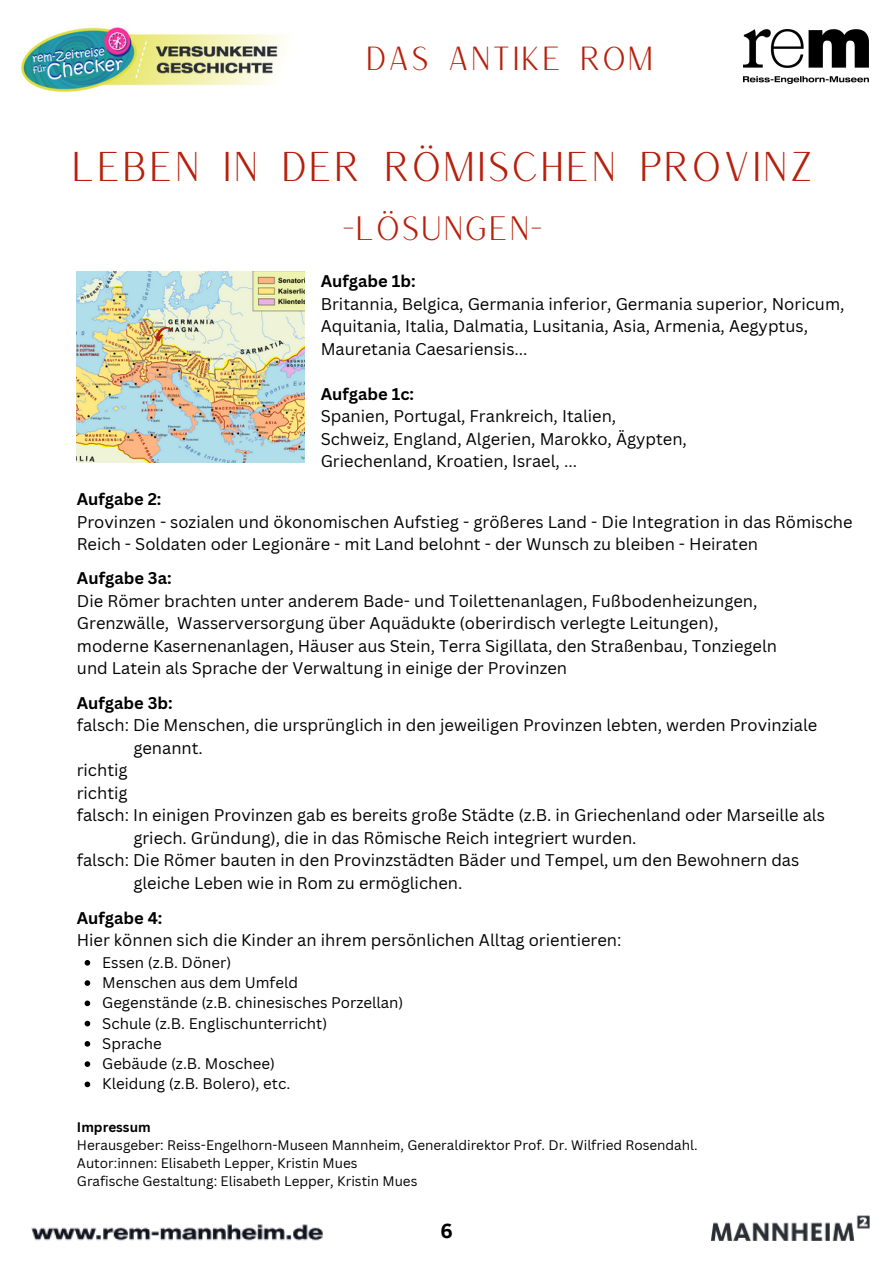
<style>
.page{position:relative;width:894px;height:1264px;background:#fff}
.page>*{position:absolute;margin:0;border:0;box-sizing:border-box;transform-origin:0 0}
.t1{font:40.5px "Versailles";color:#b6200c}
.t2{font:33px "Versailles";color:#b6200c}
.t3{font:32.55px "Versailles";color:#b6200c}
.t4{font:700 21px "Clear Sans";color:#000}
.t5{font:16.5px/22.5px "Canva Sans";color:#000}
.t6{font:700 16.5px "Canva Sans";color:#000}
.t7{font:15px "Canva Sans";color:#000}
.t8{font:13.5px "Canva Sans";color:#000}
.t9{font:700 13.5px "Canva Sans";color:#000}
</style>
<div class="page">
<img style="left:711px;top:1215px;width:159px;height:26px">
<img style="left:31px;top:1224px;width:293px;height:17px">
<img style="left:77px;top:272px;width:227px;height:190px">
<svg style="left:154px;top:327px;width:19px;height:14px"></svg>
<svg style="left:85px;top:960px;width:5px;height:5px"></svg>
<svg style="left:85px;top:980px;width:5px;height:5px"></svg>
<svg style="left:85px;top:1000px;width:5px;height:6px"></svg>
<svg style="left:85px;top:1020px;width:5px;height:6px"></svg>
<svg style="left:85px;top:1041px;width:5px;height:5px"></svg>
<svg style="left:85px;top:1061px;width:5px;height:5px"></svg>
<svg style="left:85px;top:1081px;width:5px;height:6px"></svg>
<img style="left:21px;top:27px;width:264px;height:66px">
<img style="left:743px;top:30px;width:124px;height:54px">
<p class="t3" style="left:365px;top:37px;width:290px">DAS ANTIKE ROM</p>
<p class="t1" style="left:71px;top:141px;width:744px">LEBEN IN DER RÖMISCHEN PROVINZ</p>
<p class="t2" style="left:342px;top:207px;width:202px">-LÖSUNGEN-</p>
<p class="t6" style="left:320px;top:269px;width:96px">Aufgabe 1b:</p>
<p class="t5" style="left:320px;top:292px;width:525px">Britannia, Belgica, Germania inferior, Germania superior, Noricum,<br>Aquitania, Italia, Dalmatia, Lusitania, Asia, Armenia, Aegyptus,<br>Mauretania Caesariensis...</p>
<p class="t6" style="left:320px;top:382px;width:95px">Aufgabe 1c:</p>
<p class="t5" style="left:320px;top:404px;width:297px">Spanien, Portugal, Frankreich, Italien,</p>
<p class="t5" style="left:320px;top:427px;width:367px">Schweiz, England, Algerien, Marokko, Ägypten,</p>
<p class="t5" style="left:320px;top:449px;width:258px">Griechenland, Kroatien, Israel, ...</p>
<p class="t6" style="left:77px;top:487px;width:86px">Aufgabe 2:</p>
<p class="t5" style="left:77px;top:510px;width:777px">Provinzen - sozialen und ökonomischen Aufstieg - größeres Land - Die Integration in das Römische<br>Reich - Soldaten oder Legionäre - mit Land belohnt - der Wunsch zu bleiben - Heiraten</p>
<p class="t6" style="left:77px;top:566px;width:96px">Aufgabe 3a:</p>
<p class="t5" style="left:77px;top:589px;width:701px">Die Römer brachten unter anderem Bade- und Toilettenanlagen, Fußbodenheizungen, Grenzwälle, Wasserversorgung über Aquädukte (oberirdisch verlegte Leitungen), moderne Kasernenanlagen, Häuser aus Stein, Terra Sigillata, den Straßenbau, Tonziegeln und Latein als Sprache der Verwaltung in einige der Provinzen</p>
<p class="t6" style="left:77px;top:691px;width:97px">Aufgabe 3b:</p>
<p class="t5" style="left:77px;top:713px;width:742px">falsch: Die Menschen, die ursprünglich in den jeweiligen Provinzen lebten, werden Provinziale</p>
<p class="t5" style="left:133px;top:736px;width:71px">genannt.</p>
<p class="t5" style="left:77px;top:758px;width:52px">richtig</p>
<p class="t5" style="left:77px;top:781px;width:52px">richtig</p>
<p class="t5" style="left:77px;top:803px;width:749px">falsch: In einigen Provinzen gab es bereits große Städte (z.B. in Griechenland oder Marseille als</p>
<p class="t5" style="left:133px;top:826px;width:504px">griech. Gründung), die in das Römische Reich integriert wurden.</p>
<p class="t5" style="left:77px;top:848px;width:724px">falsch: Die Römer bauten in den Provinzstädten Bäder und Tempel, um den Bewohnern das</p>
<p class="t5" style="left:133px;top:871px;width:330px">gleiche Leben wie in Rom zu ermöglichen.</p>
<p class="t6" style="left:77px;top:906px;width:87px">Aufgabe 4:</p>
<p class="t5" style="left:77px;top:928px;width:546px">Hier können sich die Kinder an ihrem persönlichen Alltag orientieren:</p>
<p class="t7" style="left:102px;top:951px;width:130px">Essen (z.B. Döner)</p>
<p class="t7" style="left:102px;top:972px;width:197px">Menschen aus dem Umfeld</p>
<p class="t7" style="left:102px;top:992px;width:302px">Gegenstände (z.B. chinesisches Porzellan)</p>
<p class="t7" style="left:102px;top:1012px;width:226px">Schule (z.B. Englischunterricht)</p>
<p class="t7" style="left:102px;top:1032px;width:61px">Sprache</p>
<p class="t7" style="left:102px;top:1053px;width:174px">Gebäude (z.B. Moschee)</p>
<p class="t7" style="left:102px;top:1073px;width:189px">Kleidung (z.B. Bolero), etc.</p>
<p class="t9" style="left:77px;top:1117px;width:75px">Impressum</p>
<p class="t8" style="left:77px;top:1135px;width:622px">Herausgeber: Reiss-Engelhorn-Museen Mannheim, Generaldirektor Prof. Dr. Wilfried Rosendahl.</p>
<p class="t8" style="left:77px;top:1153px;width:282px">Autor:innen: Elisabeth Lepper, Kristin Mues</p>
<p class="t8" style="left:77px;top:1171px;width:342px">Grafische Gestaltung: Elisabeth Lepper, Kristin Mues</p>
<p class="t4" style="left:440px;top:1215px;width:14px">6</p>
</div>
